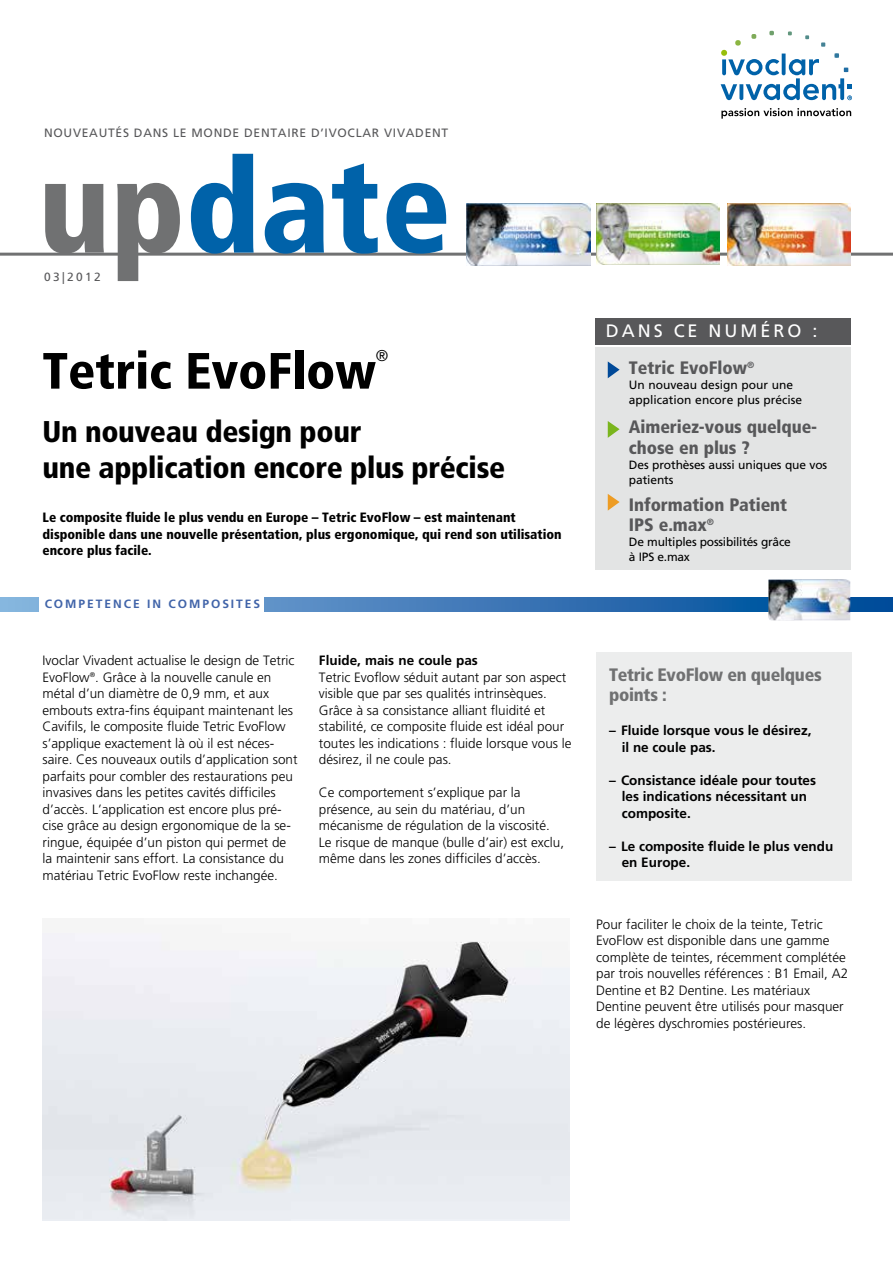
<style>
.page{position:relative;width:893px;height:1263px;background:#fff}
.page>*{position:absolute;margin:0;border:0;box-sizing:border-box;transform-origin:0 0}
.t1{font:900 condensed 131.7px "Frutiger";color:#0062a9}
.t2{font:900 condensed 51px "Frutiger";color:#000}
.t3{font:900 condensed 30px/36px "Frutiger";letter-spacing:-.01em;color:#000}
.t4{font:900 condensed 18px/21px "Frutiger";letter-spacing:-.005em;color:#58585a}
.t5{font:900 condensed 18px/19.5px "Frutiger";letter-spacing:-.015em;color:#707172}
.t6{font:18px "Frutiger";color:#fff}
.t7{font:300 15.6px "Frutiger";color:#000}
.t8{font:300 13.5px/16.5px "Frutiger";color:#000}
.t9{font:700 13.5px/16.5px "Frutiger";color:#000}
.t10{font:900 condensed 13.5px/16.5px "Frutiger";color:#000}
.t11{font:12.15px "Frutiger";letter-spacing:.06em;color:#58585a}
.t12{font:12px/15px "Frutiger";letter-spacing:-.01em;color:#000}
.t13{font:700 12px "Frutiger";letter-spacing:.165em;color:#4164a9}
.t14{font:11.85px "Frutiger";letter-spacing:.2em;color:#58585a}
.s1{color:#707172}
</style>
<div class="page">
<hr style="left:0;top:253px;width:893px;height:3px;background:#707172">
<svg style="left:721px;top:31px;width:131px;height:69px"></svg>
<svg style="left:721px;top:108px;width:130px;height:11px"></svg>
<img style="left:597px;top:203px;width:123px;height:62px">
<img style="left:467px;top:203px;width:123px;height:62px">
<img style="left:727px;top:203px;width:123px;height:62px">
<div style="left:595px;top:347px;width:255px;height:223px;background:#e3e4e4"></div>
<svg style="left:608px;top:361px;width:12px;height:17px"></svg>
<svg style="left:608px;top:494px;width:12px;height:17px"></svg>
<svg style="left:608px;top:421px;width:12px;height:17px"></svg>
<div style="left:595px;top:318px;width:255px;height:27px;background:#58585a"></div>
<svg style="left:0;top:598px;width:893px;height:14px;background:#3876b5"></svg>
<img style="left:768px;top:579px;width:82px;height:41px">
<div style="left:40px;top:596px;width:224px;height:22px;background:#fff"></div>
<div style="left:596px;top:652px;width:255px;height:229px;background:#eceded"></div>
<img style="left:43px;top:933px;width:527px;height:287px">
<p class="t11" style="left:44px;top:125px;width:406px">NOUVEAUTÉS DANS LE MONDE DENTAIRE D’IVOCLAR VIVADENT</p>
<h1 class="t1" style="left:38px;top:128px;width:415px"><span class="s1">up</span>date</h1>
<p class="t14" style="left:44px;top:270px;width:58px">03|2012</p>
<h2 class="t2" style="left:43px;top:340px;width:335px">Tetric EvoFlow</h2>
<p class="t7" style="left:376px;top:347px;width:14px">®</p>
<h3 class="t3" style="left:43px;top:414px;width:464px">Un nouveau design pour<br>une application encore plus précise</h3>
<p class="t10" style="left:43px;top:509px;width:521px">Le composite fluide le plus vendu en Europe – Tetric EvoFlow – est maintenant disponible dans une nouvelle présentation, plus ergonomique, qui rend son utilisation encore plus facile.</p>
<p class="t13" style="left:45px;top:597px;width:217px">COMPETENCE IN COMPOSITES</p>
<p class="t8" style="left:43px;top:652px;width:257px">Ivoclar Vivadent actualise le design de Tetric EvoFlow<sup>®</sup>. Grâce à la nouvelle canule en métal d’un diamètre de 0,9 mm, et aux embouts extra-fins équipant maintenant les Cavifils, le composite fluide Tetric EvoFlow s’applique exactement là où il est néces&shy;saire. Ces nouveaux outils d’application sont parfaits pour combler des restaurations peu invasives dans les petites cavités difficiles d’accès. L’application est encore plus pré&shy;cise grâce au design ergonomique de la se&shy;ringue, équipée d’un piston qui permet de la maintenir sans effort. La consistance du matériau Tetric EvoFlow reste inchangée.</p>
<p class="t9" style="left:319px;top:652px;width:161px">Fluide, mais ne coule pas</p>
<p class="t8" style="left:319px;top:669px;width:254px">Tetric Evoflow séduit autant par son aspect visible que par ses qualités intrinsèques.<br>Grâce à sa consistance alliant fluidité et stabilité, ce composite fluide est idéal pour toutes les indications : fluide lorsque vous le désirez, il ne coule pas.</p>
<p class="t8" style="left:319px;top:784px;width:247px">Ce comportement s’explique par la présence, au sein du matériau, d’un mécanisme de régulation de la viscosité.<br>Le risque de manque (bulle d’air) est exclu, même dans les zones difficiles d’accès.</p>
<h3 class="t6" style="left:606px;top:320px;width:31px">Dans</h3>
<h3 class="t6" style="left:674px;top:320px;width:12px">ce</h3>
<h3 class="t6" style="left:709px;top:320px;width:17px">numéro</h3>
<h3 class="t6" style="left:812px;top:320px;width:7px">:</h3>
<h3 class="t4" style="left:629px;top:357px;width:127px">Tetric EvoFlow<sup>®</sup></h3>
<p class="t12" style="left:629px;top:377px;width:175px">Un nouveau design pour une application encore plus précise</p>
<h3 class="t4" style="left:629px;top:416px;width:190px">Aimeriez-vous quelque&shy;chose en plus ?</h3>
<p class="t12" style="left:629px;top:457px;width:200px">Des prothèses aussi uniques que vos patients</p>
<h3 class="t4" style="left:629px;top:495px;width:160px;line-height:19.5px">Information Patient<br>IPS e.max<sup>®</sup></h3>
<p class="t12" style="left:629px;top:534px;width:163px">De multiples possibilités grâce à IPS e.max</p>
<h3 class="t5" style="left:609px;top:665px;width:214px">Tetric EvoFlow en quelques points :</h3>
<p class="t9" style="left:622px;top:722px;width:191px;text-indent:-13px">– Fluide lorsque vous le désirez, il ne coule pas.</p>
<p class="t9" style="left:622px;top:772px;width:196px;text-indent:-13px">– Consistance idéale pour toutes les indications nécessitant un composite.</p>
<p class="t9" style="left:622px;top:838px;width:213px;text-indent:-13px">– Le composite fluide le plus vendu en Europe.</p>
<p class="t8" style="left:596px;top:916px;width:254px">Pour faciliter le choix de la teinte, Tetric EvoFlow est disponible dans une gamme complète de teintes, récemment complétée par trois nouvelles références : B1 Email, A2<br>Dentine et B2 Dentine. Les matériaux Dentine peuvent être utilisés pour masquer de légères dyschromies postérieures.</p>
</div>
